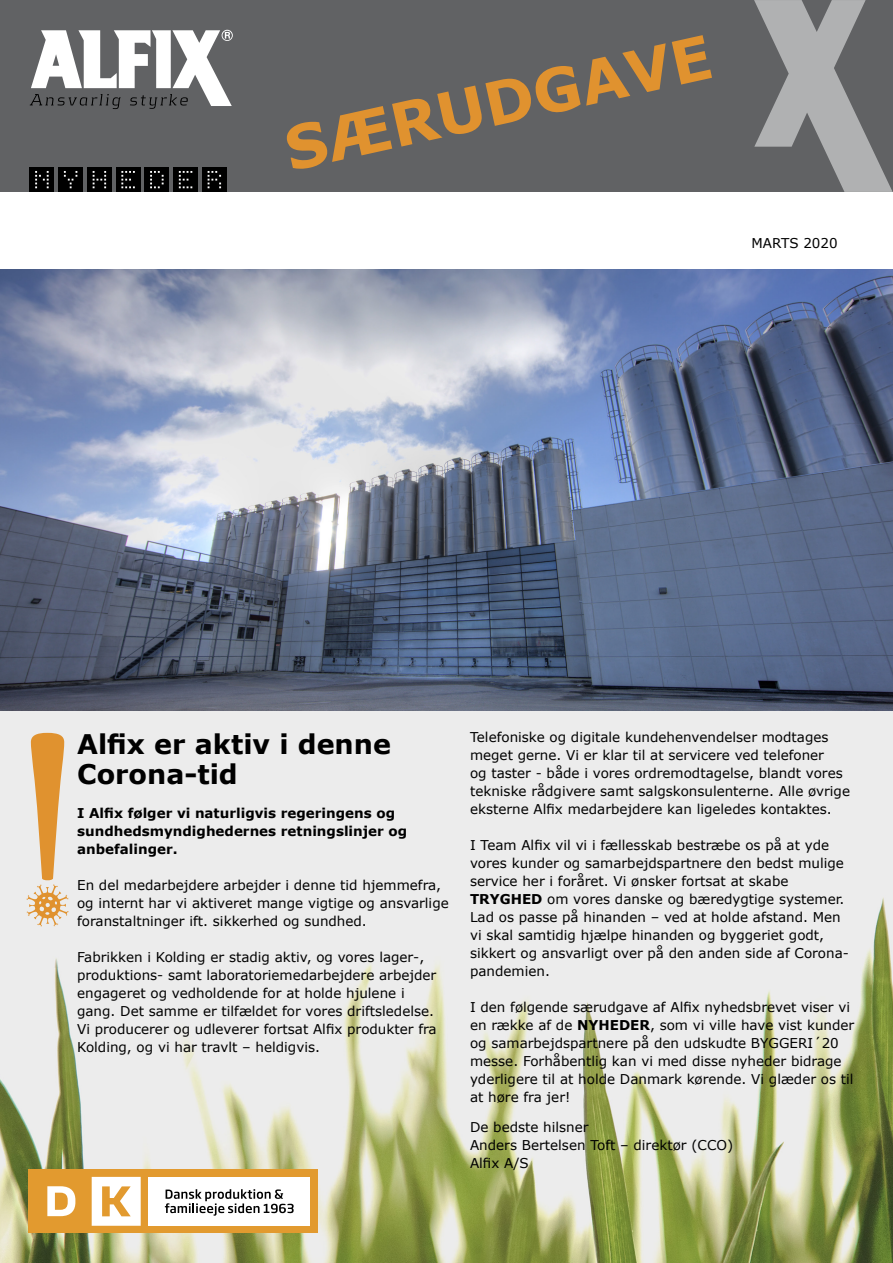
<style>
.page{position:relative;width:893px;height:1263px;background:#fff}
.page>*{position:absolute;margin:0;border:0;box-sizing:border-box;transform-origin:0 0}
.Rubrik_-_Brødtekst_f{font:700 60px "Verdana";color:#e0922f}
.t1{font:700 27px/30px "Verdana";color:#000}
.Brødtekst{font:13.5px/18px "Verdana";color:#000}
.Brødtekst-2{font:700 13.5px/18px "Verdana";color:#000}
.s1{font-weight:700}
</style>
<div class="page">
<img style="left:0;top:269px;width:893px;height:994px">
<div style="left:0;top:0;width:893px;height:192px;background:#616264"></div>
<svg style="left:754px;top:0;width:139px;height:192px"></svg>
<div style="left:30px;top:167px;width:24px;height:25px;background:#000"></div>
<div style="left:116px;top:167px;width:24px;height:25px;background:#000"></div>
<div style="left:58px;top:167px;width:25px;height:25px;background:#000"></div>
<div style="left:145px;top:167px;width:24px;height:25px;background:#000"></div>
<div style="left:87px;top:167px;width:25px;height:25px;background:#000"></div>
<div style="left:173px;top:167px;width:25px;height:25px;background:#000"></div>
<div style="left:202px;top:167px;width:25px;height:25px;background:#000"></div>
<svg style="left:208px;top:171px;width:13px;height:17px"></svg>
<svg style="left:35px;top:171px;width:14px;height:17px"></svg>
<svg style="left:64px;top:171px;width:13px;height:17px"></svg>
<svg style="left:93px;top:171px;width:13px;height:17px"></svg>
<svg style="left:121px;top:171px;width:14px;height:17px"></svg>
<svg style="left:150px;top:171px;width:14px;height:17px"></svg>
<svg style="left:179px;top:171px;width:13px;height:17px"></svg>
<svg style="left:30px;top:30px;width:203px;height:79px"></svg>
<svg style="left:27px;top:733px;width:42px;height:193px;background:#e6c192"></svg>
<div style="left:28px;top:1169px;width:289px;height:64px;background:#e29a2f"></div>
<div style="left:148px;top:1177px;width:162px;height:49px;background:#fff"></div>
<svg style="left:92px;top:1177px;width:49px;height:49px"></svg>
<svg style="left:47px;top:1186px;width:28px;height:30px"></svg>
<svg style="left:165px;top:1189px;width:129px;height:27px"></svg>
<p class="Rubrik_-_Brødtekst_f" style="left:276px;top:110px;width:437px;rotate:-13deg">SÆRUDGAVE</p>
<p class="Brødtekst" style="left:751px;top:234px;width:88px">MARTS 2020</p>
<p class="t1" style="left:77px;top:728px;width:315px">Alfix er aktiv i denne<br>Corona-tid</p>
<p class="Brødtekst-2" style="left:77px;top:804px;width:332px">I Alfix følger vi naturligvis regeringens og sundhedsmyndighedernes retningslinjer og anbefalinger.</p>
<p class="Brødtekst" style="left:77px;top:876px;width:373px">En del medarbejdere arbejder i denne tid hjemmefra, og internt har vi aktiveret mange vigtige og ansvarlige foranstaltninger ift. sikkerhed og sundhed.</p>
<p class="Brødtekst" style="left:77px;top:948px;width:361px">Fabrikken i Kolding er stadig aktiv, og vores lager-, produktions- samt laboratoriemedarbejdere arbejder engageret og vedholdende for at holde hjulene i gang. Det samme er tilfældet for vores driftsledelse.<br>Vi producerer og udleverer fortsat Alfix produkter fra Kolding, og vi har travlt – heldigvis.</p>
<p class="Brødtekst" style="left:470px;top:728px;width:382px">Telefoniske og digitale kundehenvendelser modtages meget gerne. Vi er klar til at servicere ved telefoner<br>og taster - både i vores ordremodtagelse, blandt vores tekniske rådgivere samt salgskonsulenterne. Alle øvrige eksterne Alfix medarbejdere kan ligeledes kontaktes.</p>
<p class="Brødtekst" style="left:470px;top:836px;width:361px">I Team Alfix vil vi i fællesskab bestræbe os på at yde</p>
<p class="Brødtekst" style="left:470px;top:854px;width:375px">vores kunder og samarbejdspartnere den bedst mulige</p>
<p class="Brødtekst" style="left:470px;top:872px;width:376px">service her i foråret. Vi ønsker fortsat at skabe<br><span class="s1">TRYGHED</span> om vores danske og bæredygtige systemer.</p>
<p class="Brødtekst" style="left:470px;top:908px;width:380px">Lad os passe på hinanden – ved at holde afstand. Men vi skal samtidig hjælpe hinanden og byggeriet godt, sikkert og ansvarligt over på den anden side af Corona&shy;pandemien.</p>
<p class="Brødtekst" style="left:470px;top:998px;width:386px">I den følgende særudgave af Alfix nyhedsbrevet viser vi en række af de <span class="s1">NYHEDER</span>, som vi ville have vist kunder og samarbejdspartnere på den udskudte BYGGERI´20 messe. Forhåbentlig kan vi med disse nyheder bidrage yderligere til at holde Danmark kørende. Vi glæder os til at høre fra jer!</p>
<p class="Brødtekst" style="left:470px;top:1118px;width:120px">De bedste hilsner</p>
<p class="Brødtekst" style="left:470px;top:1136px;width:265px">Anders Bertelsen Toft – direktør (CCO)</p>
<p class="Brødtekst" style="left:470px;top:1154px;width:60px">Alfix A/S</p>
</div>
